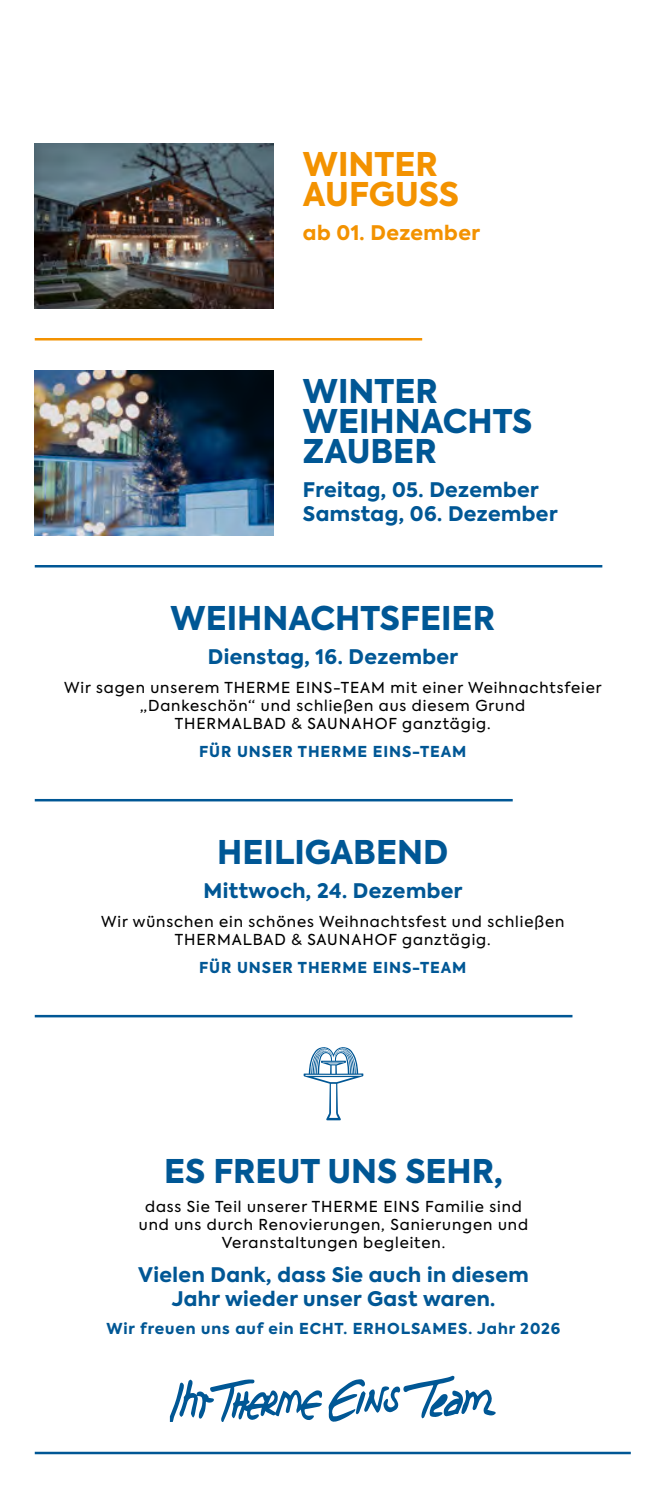
<style>
.page{position:relative;width:667px;height:1489px;background:#fff}
.page>*{position:absolute;margin:0;border:0;box-sizing:border-box;transform-origin:0 0}
.t1{font:800 32.5px/30px "Axiforma";color:#005795}
.t2{font:800 32.5px/30px "Axiforma";color:#f39200}
.t3{font:800 20px/24px "Axiforma";letter-spacing:.02em;color:#005795}
.t4{font:800 20px "Axiforma";letter-spacing:.02em;color:#f39200}
.t5{font:15px/18px "Axiforma";letter-spacing:.06em;color:#000;text-align:center}
.t6{font:800 15px "Axiforma";letter-spacing:.06em;color:#005795}
</style>
<div class="page">
<img style="left:35px;top:143px;width:238px;height:165px">
<hr style="left:35px;top:338px;width:387px;height:2px;background:#f39200">
<hr style="left:35px;top:565px;width:567px;height:2px;background:#005795">
<img style="left:35px;top:370px;width:238px;height:165px">
<hr style="left:35px;top:799px;width:477px;height:2px;background:#005795">
<hr style="left:35px;top:1014px;width:537px;height:3px;background:#005795">
<hr style="left:35px;top:1451px;width:595px;height:2px;background:#005795">
<svg style="left:303px;top:1047px;width:60px;height:73px"></svg>
<svg style="left:170px;top:1379px;width:152px;height:42px"></svg>
<svg style="left:328px;top:1375px;width:167px;height:47px"></svg>
<h1 class="t2" style="left:303px;top:149px;width:157px">WINTER<br>AUFGUSS</h1>
<h2 class="t4" style="left:303px;top:219px;width:178px">ab 01. Dezember</h2>
<h1 class="t1" style="left:303px;top:376px;width:231px">WINTER<br>WEIHNACHTS<br>ZAUBER</h1>
<h2 class="t3" style="left:303px;top:478px;width:256px">Freitag, 05. Dezember<br>Samstag, 06. Dezember</h2>
<h1 class="t1" style="left:170px;top:603px;width:325px">WEIHNACHTSFEIER</h1>
<h2 class="t3" style="left:208px;top:645px;width:251px">Dienstag, 16. Dezember</h2>
<p class="t5" style="left:64px;top:679px;width:538px">Wir sagen unserem THERME EINS-TEAM mit einer Weihnachtsfeier „Dankeschön“ und schließen aus diesem Grund<br>THERMALBAD &amp; SAUNAHOF ganztägig.</p>
<p class="t6" style="left:199px;top:740px;width:268px">FÜR UNSER THERME EINS-TEAM</p>
<h1 class="t1" style="left:217px;top:837px;width:232px">HEILIGABEND</h1>
<h2 class="t3" style="left:203px;top:879px;width:260px">Mittwoch, 24. Dezember</h2>
<p class="t5" style="left:101px;top:912px;width:464px">Wir wünschen ein schönes Weihnachtsfest und schließen<br>THERMALBAD &amp; SAUNAHOF ganztägig.</p>
<p class="t6" style="left:199px;top:956px;width:268px">FÜR UNSER THERME EINS-TEAM</p>
<h1 class="t1" style="left:164px;top:1156px;width:340px">ES FREUT UNS SEHR,</h1>
<p class="t5" style="left:139px;top:1197px;width:390px">dass Sie Teil unserer THERME EINS Familie sind und uns durch Renovierungen, Sanierungen und<br>Veranstaltungen begleiten.</p>
<h2 class="t3" style="left:138px;top:1262px;width:391px;text-align:center">Vielen Dank, dass Sie auch in diesem<br>Jahr wieder unser Gast waren.</h2>
<p class="t6" style="left:106px;top:1317px;width:455px">Wir freuen uns auf ein ECHT. ERHOLSAMES. Jahr 2026</p>
</div>
